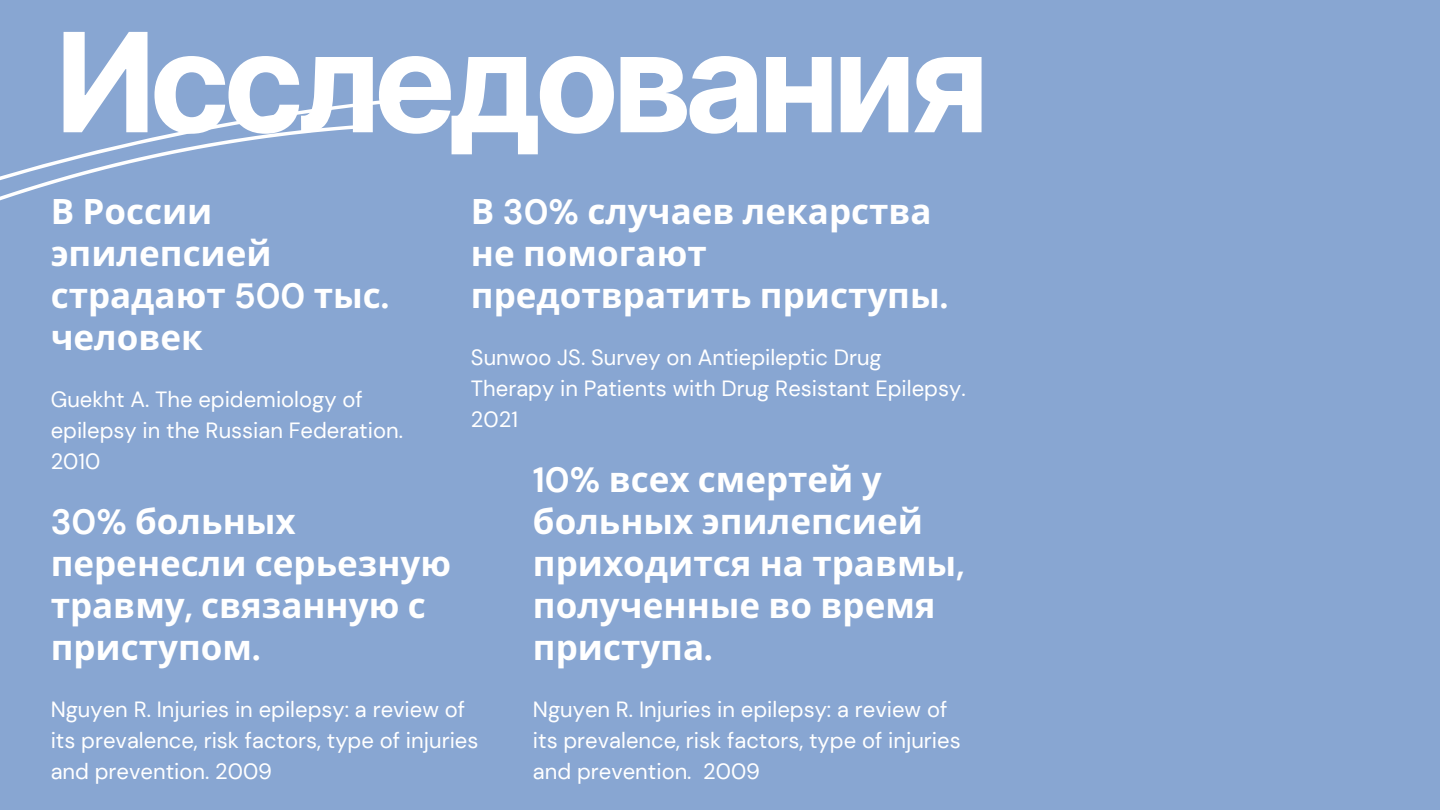
<style>
.page{position:relative;width:1440px;height:810px;background:#88a6d2}
.page>*{position:absolute;margin:0;border:0;box-sizing:border-box;transform-origin:0 0}
.t1{font:700 138px "Inter";letter-spacing:-.05em;color:#fff}
.t2{font:700 35px/42px "Noto Sans";color:#fff}
.t3{font:22px/30.8px "DM Sans";color:#fff}
.s1{font-family:"DM Sans"}
</style>
<div class="page">
<svg style="left:0;top:102px;width:364px;height:99px"></svg>
<h1 class="t1" style="left:55px;top:0;width:936px">Исследования</h1>
<h2 class="t2" style="left:51px;top:189px;width:340px">В России эпилепсией страдают <span class="s1">500</span> тыс<span class="s1">. </span>человек</h2>
<p class="t3" style="left:51px;top:384px;width:354px">Guekht A. The epidemiology of epilepsy in the Russian Federation.<br>2010</p>
<h2 class="t2" style="left:51px;top:499px;width:402px"><span class="s1">30%</span> больных перенесли серьезную травму<span class="s1">,</span> связанную с приступом<span class="s1">.</span></h2>
<h2 class="t2" style="left:471px;top:189px;width:479px">В <span class="s1">30%</span> случаев лекарства не помогают предотвратить приступы<span class="s1">.</span></h2>
<p class="t3" style="left:471px;top:342px;width:496px">Sunwoo JS. Survey on Antiepileptic Drug<br>Therapy in Patients with Drug Resistant Epilepsy.<br>2021</p>
<h2 class="t2" style="left:533px;top:457px;width:433px"><span class="s1">10%</span> всех смертей у больных эпилепсией приходится на травмы<span class="s1">, </span>полученные во время приступа<span class="s1">.</span></h2>
<p class="t3" style="left:51px;top:694px;width:429px">Nguyen R. Injuries in epilepsy: a review of its prevalence, risk factors, type of injuries and prevention. 2009</p>
<p class="t3" style="left:533px;top:694px;width:429px">Nguyen R. Injuries in epilepsy: a review of its prevalence, risk factors, type of injuries and prevention. 2009</p>
</div>
